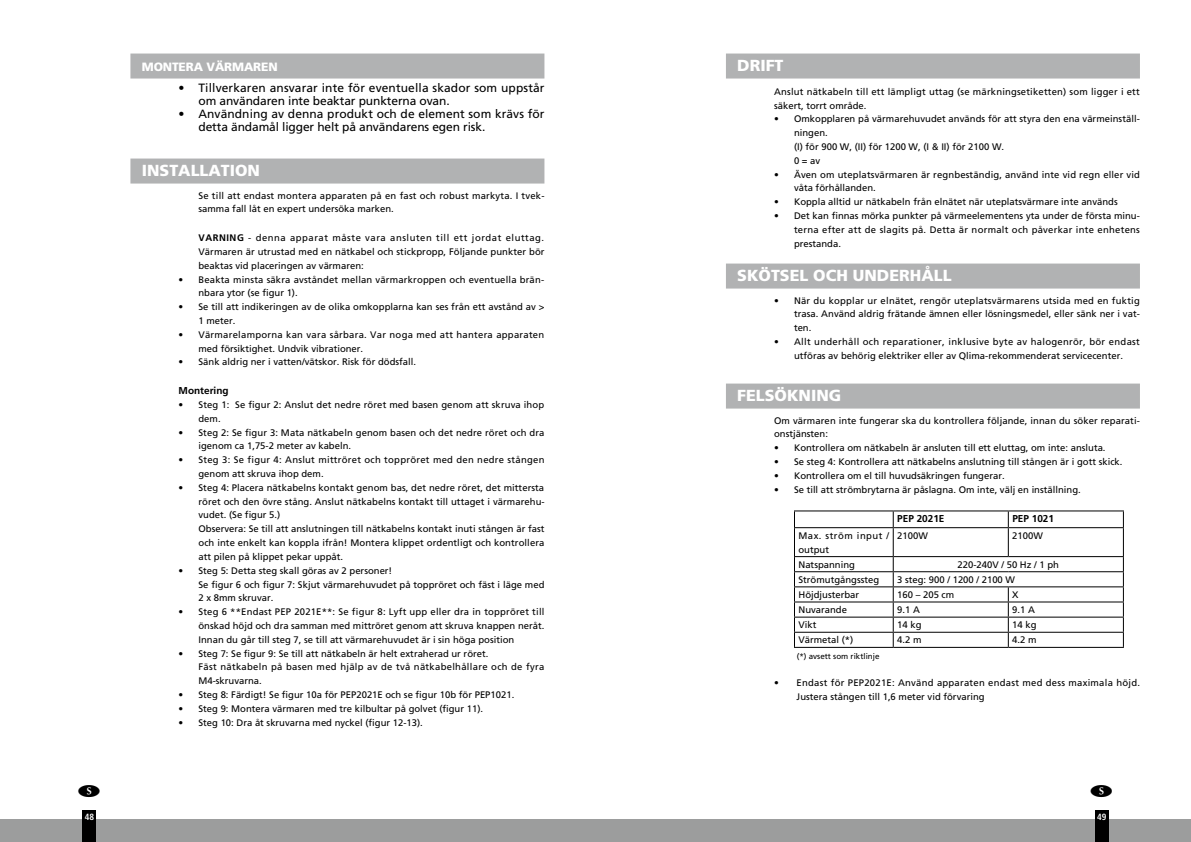
<style>
.page{position:relative;width:1191px;height:842px;background:#fff}
.page>*{position:absolute;margin:0;border:0;box-sizing:border-box;transform-origin:0 0}
.t1{font:900 16px "Frutiger LT Std";color:#fff}
.t2{font:12px/13px "Frutiger LT Std";letter-spacing:.005em;color:#000}
.t3{font:900 12px "Frutiger LT Std";letter-spacing:-.01em;color:#fff}
.t4{font:700 10px "Frutiger LT Std";color:#000}
.t5{font:9.5px/13.8px "Frutiger LT Std";color:#000}
.t6{font:9.5px/13.8px "Frutiger LT Std";letter-spacing:.025em;color:#000}
.t7{font:9.5px/13.8px "Frutiger LT Std";letter-spacing:.02em;color:#000}
.t8{font:9.5px/13.8px "Frutiger LT Std";letter-spacing:.05em;color:#000}
.t9{font:700 condensed 9px "Frutiger LT Std";color:#fff}
.t10{font:8px "Frutiger LT Std";color:#000}
.s1{font-weight:700}
</style>
<div class="page">
<div style="left:595px;top:819px;width:596px;height:23px;background:#9c9d9d"></div>
<div style="left:1095px;top:811px;width:13px;height:31px;background:#000"></div>
<div style="left:0;top:819px;width:595px;height:23px;background:#9c9d9d"></div>
<div style="left:83px;top:811px;width:13px;height:31px;background:#000"></div>
<div style="left:130px;top:54px;width:414px;height:25px;background:#b1b2b3"></div>
<div style="left:130px;top:159px;width:414px;height:25px;background:#b1b2b3"></div>
<div style="left:726px;top:54px;width:414px;height:25px;background:#b1b2b3"></div>
<div style="left:726px;top:264px;width:414px;height:25px;background:#b1b2b3"></div>
<div style="left:726px;top:384px;width:414px;height:25px;background:#b1b2b3"></div>
<hr style="left:794px;top:510px;width:99px;height:1px;background:#000">
<hr style="left:893px;top:510px;width:115px;height:1px;background:#000">
<hr style="left:1008px;top:510px;width:115px;height:1px;background:#000">
<hr style="left:794px;top:527px;width:99px;height:1px;background:#000">
<hr style="left:893px;top:527px;width:115px;height:1px;background:#000">
<hr style="left:1008px;top:527px;width:115px;height:1px;background:#000">
<svg style="left:1007px;top:511px;width:1px;height:45px"></svg>
<hr style="left:794px;top:556px;width:99px;height:1px;background:#000">
<hr style="left:893px;top:556px;width:115px;height:1px;background:#000">
<hr style="left:1008px;top:556px;width:115px;height:1px;background:#000">
<hr style="left:794px;top:571px;width:99px;height:1px;background:#000">
<hr style="left:893px;top:571px;width:115px;height:1px;background:#000">
<hr style="left:1008px;top:571px;width:115px;height:1px;background:#000">
<hr style="left:794px;top:586px;width:99px;height:1px;background:#000">
<hr style="left:893px;top:586px;width:115px;height:1px;background:#000">
<hr style="left:1008px;top:586px;width:115px;height:1px;background:#000">
<hr style="left:794px;top:601px;width:99px;height:1px;background:#000">
<hr style="left:893px;top:601px;width:115px;height:1px;background:#000">
<hr style="left:1008px;top:601px;width:115px;height:1px;background:#000">
<hr style="left:794px;top:617px;width:99px;height:1px;background:#000">
<hr style="left:893px;top:617px;width:115px;height:1px;background:#000">
<hr style="left:1008px;top:617px;width:115px;height:1px;background:#000">
<hr style="left:794px;top:632px;width:99px;height:1px;background:#000">
<svg style="left:794px;top:511px;width:1px;height:136px"></svg>
<hr style="left:893px;top:632px;width:115px;height:1px;background:#000">
<svg style="left:892px;top:511px;width:1px;height:136px"></svg>
<hr style="left:1008px;top:632px;width:115px;height:1px;background:#000">
<svg style="left:1007px;top:587px;width:1px;height:60px"></svg>
<svg style="left:1122px;top:511px;width:1px;height:136px"></svg>
<hr style="left:794px;top:647px;width:99px;height:1px;background:#000">
<hr style="left:893px;top:647px;width:115px;height:1px;background:#000">
<hr style="left:1008px;top:647px;width:115px;height:1px;background:#000">
<p class="t3" style="left:142px;top:60px;width:137px">MONTERA VÄRMAREN</p>
<p class="t2" style="left:198px;top:81px;width:347px;text-indent:-20px">• Tillverkaren ansvarar inte för eventuella skador som uppstår om användaren inte beaktar punkterna ovan.</p>
<p class="t2" style="left:198px;top:107px;width:347px;text-indent:-20px">• Användning av denna produkt och de element som krävs för detta ändamål ligger helt på användarens egen risk.</p>
<h1 class="t1" style="left:142px;top:161px;width:120px">INSTALLATION</h1>
<p class="t7" style="left:198px;top:188px;width:347px">Se till att endast montera apparaten på en fast och robust markyta. I tvek&shy;samma fall låt en expert undersöka marken.</p>
<p class="t5" style="left:198px;top:231px;width:348px;text-align:justify"><span class="s1">VARNING</span> - denna apparat måste vara ansluten till ett jordat eluttag.<br>Värmaren är utrustad med en nätkabel och stickpropp, Följande punkter bör beaktas vid placeringen av värmaren:</p>
<p class="t5" style="left:198px;top:272px;width:347px;text-indent:-20px">• Beakta minsta säkra avståndet mellan värmarkroppen och eventuella brän&shy;nbara ytor (se figur 1).</p>
<p class="t5" style="left:198px;top:300px;width:347px;text-indent:-20px">• Se till att indikeringen av de olika omkopplarna kan ses från ett avstånd av &gt;<br>1 meter.</p>
<p class="t6" style="left:198px;top:328px;width:347px;text-indent:-20px">• Värmarelamporna kan vara sårbara. Var noga med att hantera apparaten med försiktighet. Undvik vibrationer.</p>
<p class="t5" style="left:179px;top:355px;width:239px">• Sänk aldrig ner i vatten/vätskor. Risk för dödsfall.</p>
<p class="t4" style="left:179px;top:385px;width:51px">Montering</p>
<p class="t5" style="left:198px;top:398px;width:347px;text-indent:-20px">• Steg 1: Se figur 2: Anslut det nedre röret med basen genom att skruva ihop dem.</p>
<p class="t5" style="left:198px;top:425px;width:347px;text-indent:-20px">• Steg 2: Se figur 3: Mata nätkabeln genom basen och det nedre röret och dra igenom ca 1,75-2 meter av kabeln.</p>
<p class="t6" style="left:198px;top:453px;width:347px;text-indent:-20px">• Steg 3: Se figur 4: Anslut mittröret och toppröret med den nedre stången genom att skruva ihop dem.</p>
<p class="t5" style="left:198px;top:481px;width:348px;text-indent:-20px">• Steg 4: Placera nätkabelns kontakt genom bas, det nedre röret, det mittersta röret och den övre stång. Anslut nätkabelns kontakt till uttaget i värmarehu&shy;vudet. (Se figur 5.)<br>Observera: Se till att anslutningen till nätkabelns kontakt inuti stången är fast och inte enkelt kan koppla ifrån! Montera klippet ordentligt och kontrollera att pilen på klippet pekar uppåt.</p>
<p class="t5" style="left:198px;top:563px;width:347px;text-indent:-20px">• Steg 5: Detta steg skall göras av 2 personer!<br>Se figur 6 och figur 7: Skjut värmarehuvudet på toppröret och fäst i läge med<br>2 x 8mm skruvar.</p>
<p class="t5" style="left:198px;top:605px;width:347px;text-align:justify;text-indent:-20px">• Steg 6 **Endast PEP 2021E**: Se figur 8: Lyft upp eller dra in toppröret till önskad höjd och dra samman med mittröret genom att skruva knappen neråt.<br>Innan du går till steg 7, se till att värmarehuvudet är i sin höga position</p>
<p class="t5" style="left:198px;top:646px;width:347px;text-indent:-20px">• Steg 7: Se figur 9: Se till att nätkabeln är helt extraherad ur röret.<br>Fäst nätkabeln på basen med hjälp av de två nätkabelhållare och de fyra<br>M4-skruvarna.</p>
<p class="t5" style="left:179px;top:688px;width:337px">• Steg 8: Färdigt! Se figur 10a för PEP2021E och se figur 10b för PEP1021.</p>
<p class="t5" style="left:179px;top:702px;width:306px">• Steg 9: Montera värmaren med tre kilbultar på golvet (figur 11).</p>
<p class="t5" style="left:179px;top:715px;width:246px">• Steg 10: Dra åt skruvarna med nyckel (figur 12-13).</p>
<h1 class="t1" style="left:737px;top:56px;width:48px">DRIFT</h1>
<p class="t7" style="left:774px;top:85px;width:367px">Anslut nätkabeln till ett lämpligt uttag (se märkningsetiketten) som ligger i ett säkert, torrt område.</p>
<p class="t5" style="left:794px;top:112px;width:347px;text-indent:-20px">• Omkopplaren på värmarehuvudet används för att styra den ena värmeinställ&shy;ningen.<br>(I) för 900 W, (II) för 1200 W, (I &amp; II) för 2100 W.<br>0 = av</p>
<p class="t5" style="left:794px;top:167px;width:347px;text-indent:-20px">• Även om uteplatsvärmaren är regnbeständig, använd inte vid regn eller vid våta förhållanden.</p>
<p class="t5" style="left:774px;top:195px;width:345px">• Koppla alltid ur nätkabeln från elnätet när uteplatsvärmare inte används</p>
<p class="t5" style="left:794px;top:209px;width:347px;text-align:justify;text-indent:-20px">• Det kan finnas mörka punkter på värmeelementens yta under de första minu&shy;terna efter att de slagits på. Detta är normalt och påverkar inte enhetens prestanda.</p>
<h1 class="t1" style="left:737px;top:266px;width:216px">SKÖTSEL OCH UNDERHÅLL</h1>
<p class="t5" style="left:794px;top:293px;width:347px;text-align:justify;text-indent:-20px">• När du kopplar ur elnätet, rengör uteplatsvärmarens utsida med en fuktig trasa. Använd aldrig frätande ämnen eller lösningsmedel, eller sänk ner i vat&shy;ten.</p>
<p class="t5" style="left:774px;top:335px;width:367px;text-align:center">• Allt underhåll och reparationer, inklusive byte av halogenrör, bör endast utföras av behörig elektriker eller av Qlima-rekommenderat servicecenter.</p>
<h1 class="t1" style="left:737px;top:386px;width:106px">FELSÖKNING</h1>
<p class="t5" style="left:774px;top:413px;width:367px">Om värmaren inte fungerar ska du kontrollera följande, innan du söker reparati&shy;onstjänsten:</p>
<p class="t5" style="left:774px;top:441px;width:333px">• Kontrollera om nätkabeln är ansluten till ett eluttag, om inte: ansluta.</p>
<p class="t5" style="left:774px;top:455px;width:350px">• Se steg 4: Kontrollera att nätkabelns anslutning till stången är i gott skick.</p>
<p class="t5" style="left:774px;top:469px;width:232px">• Kontrollera om el till huvudsäkringen fungerar.</p>
<p class="t5" style="left:774px;top:482px;width:308px">• Se till att strömbrytarna är påslagna. Om inte, välj en inställning.</p>
<p class="t4" style="left:897px;top:513px;width:49px">PEP 2021E</p>
<p class="t4" style="left:1012px;top:513px;width:43px">PEP 1021</p>
<p class="t8" style="left:798px;top:529px;width:92px">Max. ström input / output</p>
<p class="t5" style="left:897px;top:529px;width:32px">2100W</p>
<p class="t5" style="left:1012px;top:529px;width:32px">2100W</p>
<p class="t5" style="left:798px;top:558px;width:58px">Natspanning</p>
<p class="t5" style="left:957px;top:558px;width:103px">220-240V / 50 Hz / 1 ph</p>
<p class="t5" style="left:798px;top:573px;width:82px">Strömutgångssteg</p>
<p class="t5" style="left:897px;top:573px;width:119px">3 steg: 900 / 1200 / 2100 W</p>
<p class="t5" style="left:798px;top:588px;width:62px">Höjdjusterbar</p>
<p class="t5" style="left:897px;top:588px;width:59px">160 – 205 cm</p>
<p class="t5" style="left:1012px;top:588px;width:8px">X</p>
<p class="t5" style="left:798px;top:603px;width:50px">Nuvarande</p>
<p class="t5" style="left:897px;top:603px;width:24px">9.1 A</p>
<p class="t5" style="left:1012px;top:603px;width:24px">9.1 A</p>
<p class="t5" style="left:798px;top:618px;width:19px">Vikt</p>
<p class="t5" style="left:897px;top:618px;width:26px">14 kg</p>
<p class="t5" style="left:1012px;top:618px;width:26px">14 kg</p>
<p class="t5" style="left:798px;top:633px;width:56px">Värmetal (*)</p>
<p class="t5" style="left:897px;top:633px;width:26px">4.2 m</p>
<p class="t5" style="left:1012px;top:633px;width:26px">4.2 m</p>
<p class="t10" style="left:796px;top:651px;width:84px">(*) avsett som riktlinje</p>
<p class="t6" style="left:796px;top:676px;width:345px;text-indent:-22px">• Endast för PEP2021E: Använd apparaten endast med dess maximala höjd.<br>Justera stången till 1,6 meter vid förvaring</p>
<p class="t9" style="left:85px;top:811px;width:11px">48</p>
<p class="t9" style="left:1097px;top:811px;width:11px">49</p>
</div>
